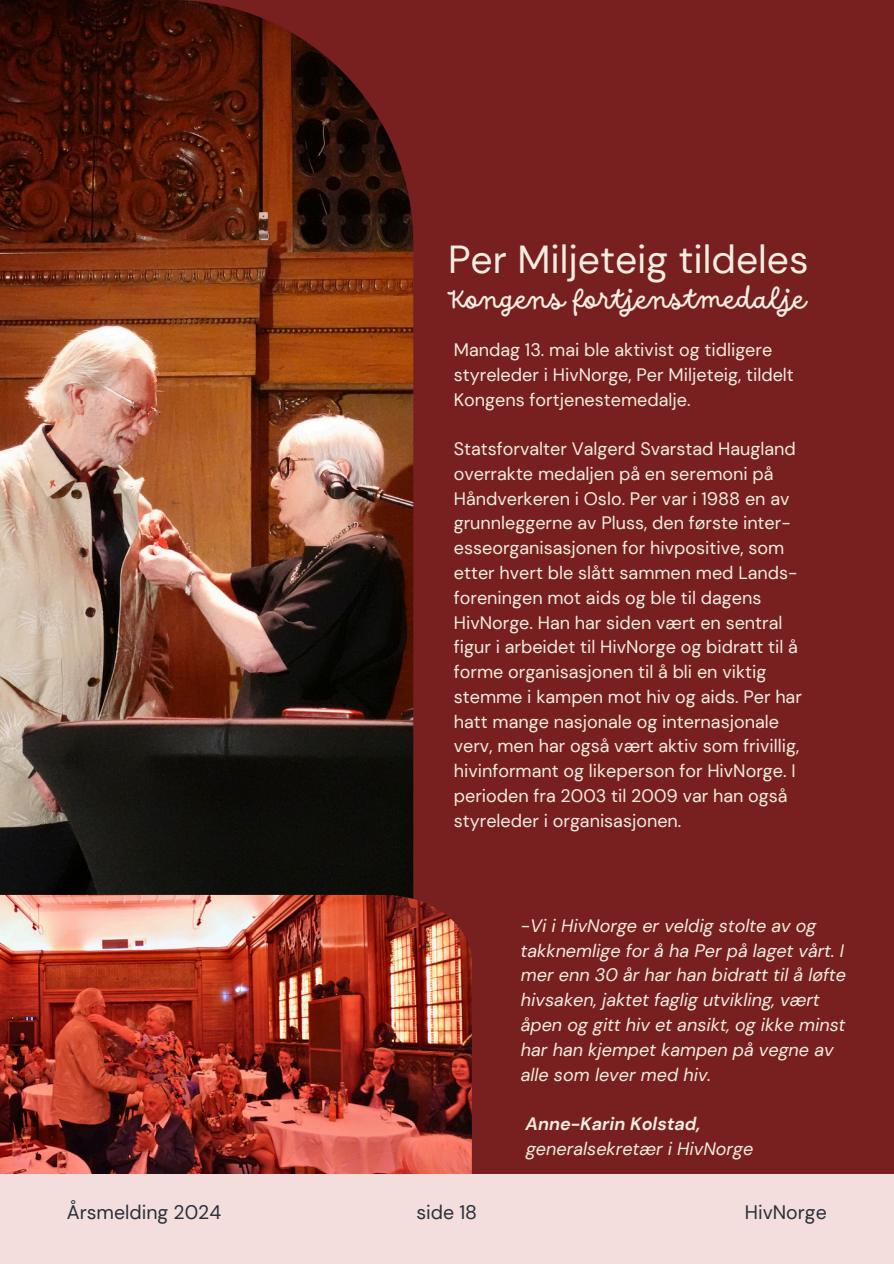
<style>
.page{position:relative;width:894px;height:1264px;background:#fff}
.page>*{position:absolute;margin:0;border:0;box-sizing:border-box;transform-origin:0 0}
.t1{font:39px "DM Sans";color:#f3ede0}
.t2{font:29.85px "DO Script Regular";color:#f3ede0}
.t3{font:19.5px "DM Sans";color:#293039}
.t4{font:18px/24.8px "DM Sans";color:#f3ede0}
.t5{font:italic 18px/24.8px "DM Sans";color:#f3ede0}
.t6{font:italic 700 18px "DM Sans";color:#f3ede0}
</style>
<div class="page">
<div style="left:0;top:0;width:893px;height:1263px;background:#782020"></div>
<img style="left:0;top:0;width:413px;height:894px">
<img style="left:0;top:894px;width:471px;height:280px">
<div style="left:0;top:1174px;width:893px;height:89px;background:#f4dddd"></div>
<p class="t1" style="left:448px;top:234px;width:362px">Per Miljeteig tildeles</p>
<h1 class="t2" style="left:448px;top:282px;width:360px">Kongens fortjenstmedalje</h1>
<p class="t4" style="left:453px;top:337px;width:341px">Mandag 13. mai ble aktivist og tidligere styreleder i HivNorge, Per Miljeteig, tildelt<br>Kongens fortjenestemedalje.</p>
<p class="t4" style="left:453px;top:436px;width:349px">Statsforvalter Valgerd Svarstad Haugland overrakte medaljen på en seremoni på Håndverkeren i Oslo. Per var i 1988 en av grunnleggerne av Pluss, den første inter&shy;esseorganisasjonen for hivpositive, som etter hvert ble slått sammen med Lands&shy;foreningen mot aids og ble til dagens HivNorge. Han har siden vært en sentral figur i arbeidet til HivNorge og bidratt til å forme organisasjonen til å bli en viktig stemme i kampen mot hiv og aids. Per har hatt mange nasjonale og internasjonale verv, men har også vært aktiv som frivillig, hivinformant og likeperson for HivNorge. I perioden fra 2003 til 2009 var han også styreleder i organisasjonen.</p>
<p class="t5" style="left:520px;top:913px;width:327px">-Vi i HivNorge er veldig stolte av og takknemlige for å ha Per på laget vårt. I mer enn 30 år har han bidratt til å løfte hivsaken, jaktet faglig utvikling, vært åpen og gitt hiv et ansikt, og ikke minst har han kjempet kampen på vegne av alle som lever med hiv.</p>
<p class="t6" style="left:525px;top:1112px;width:176px">Anne-Karin Kolstad,</p>
<p class="t5" style="left:526px;top:1136px;width:229px">generalsekretær i HivNorge</p>
<p class="t3" style="left:67px;top:1199px;width:156px">Årsmelding 2024</p>
<p class="t3" style="left:416px;top:1199px;width:62px">side 18</p>
<p class="t3" style="left:744px;top:1199px;width:83px">HivNorge</p>
</div>
